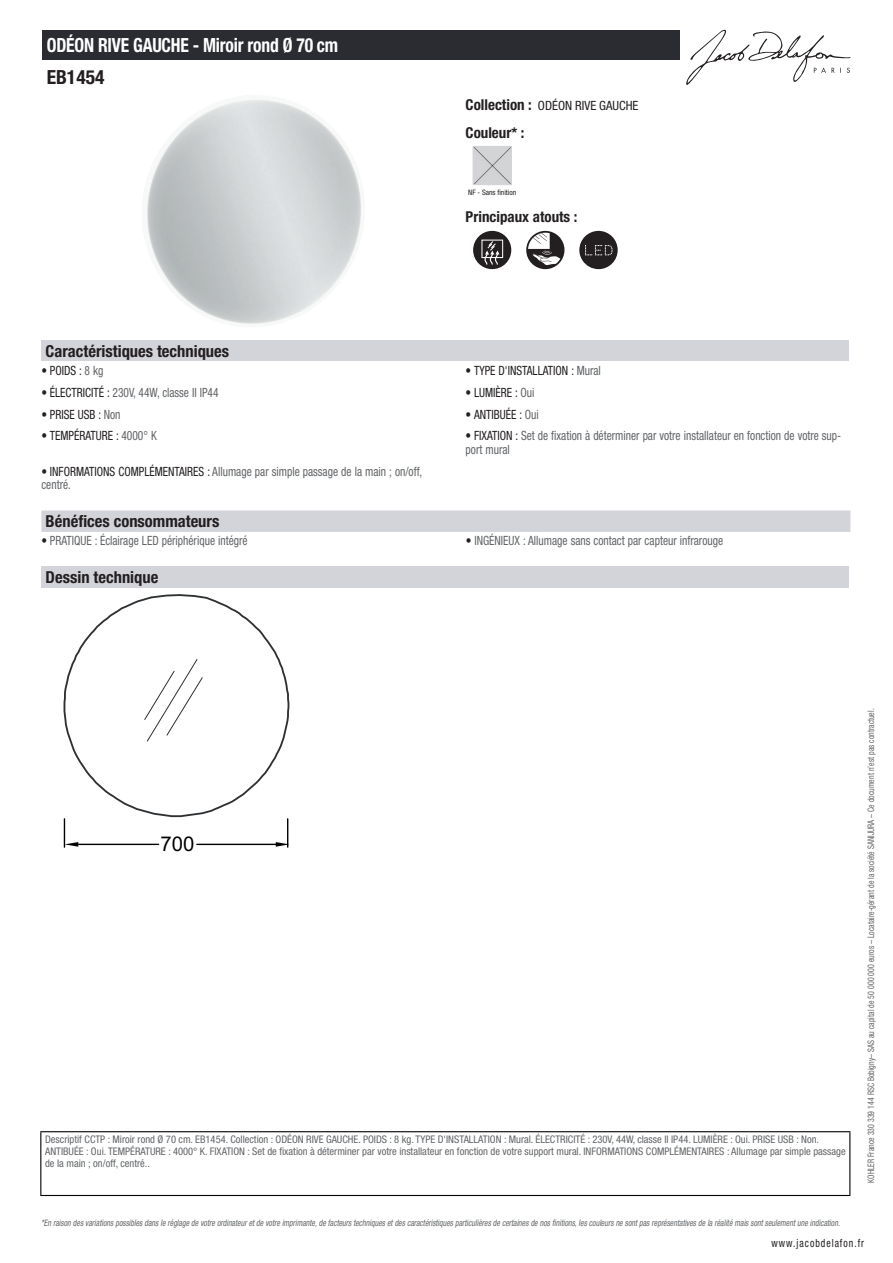
<style>
.page{position:relative;width:893px;height:1263px;background:#fff}
.page>*{position:absolute;margin:0;border:0;box-sizing:border-box;transform-origin:0 0}
.t1{font:20.4px "Arial";color:#000}
.t2{font:700 condensed 19.5px "Helvetica Neue LT Std";letter-spacing:-.01em;color:#fff;scale:.9 1}
.t3{font:700 condensed 19.5px "Helvetica Neue LT Std";color:#231f20}
.t4{font:700 condensed 16.5px "Helvetica Neue LT Std";color:#231f20}
.t5{font:700 condensed 15px "Helvetica Neue LT Std";color:#231f20}
.t6{font:condensed 12.75px/13.5px "Helvetica Neue LT Std";color:#626568;scale:.9 1}
.t7{font:condensed 12.75px "Helvetica Neue LT Std";color:#231f20;scale:.9 1}
.t8{font:condensed 12.75px "Helvetica Neue LT Std";color:#231f20}
.t9{font:condensed 11.25px "Helvetica Neue LT Std";letter-spacing:.1em;color:#231f20;scale:.87 1}
.t10{font:condensed 10.5px/12px "Helvetica Neue LT Std";color:#626568}
.t11{font:italic condensed 9px "Helvetica Neue LT Std";color:#626568;scale:.87 1}
.t12{font:condensed 9px "Helvetica Neue LT Std";color:#626568;scale:.87 1}
.t13{font:condensed 7.5px "Helvetica Neue LT Std";color:#231f20}
.s1{font-weight:700;font-size:15px}
.s2{color:#626568}
.s3{color:#231f20}
</style>
<div class="page">
<svg style="left:686px;top:30px;width:164px;height:55px"></svg>
<img style="left:144px;top:99px;width:217px;height:225px">
<img style="left:475px;top:148px;width:35px;height:35px">
<div style="left:473px;top:146px;width:39px;height:39px;border:1px solid #d3d4da"></div>
<svg style="left:473px;top:231px;width:38px;height:38px"></svg>
<div style="left:481px;top:240px;width:22px;height:18px;border:1px solid #fff"></div>
<svg style="left:526px;top:231px;width:38px;height:38px"></svg>
<svg style="left:579px;top:231px;width:39px;height:38px"></svg>
<div style="left:41px;top:340px;width:808px;height:21px;background:#d3d4da"></div>
<div style="left:41px;top:510px;width:809px;height:22px;background:#d3d4da"></div>
<div style="left:41px;top:566px;width:808px;height:22px;background:#d3d4da"></div>
<svg style="left:64px;top:594px;width:226px;height:224px"></svg>
<hr style="left:78px;top:844px;width:81px;height:1px;background:#000">
<hr style="left:197px;top:844px;width:81px;height:1px;background:#000">
<svg style="left:64px;top:819px;width:14px;height:28px"></svg>
<svg style="left:276px;top:819px;width:14px;height:28px"></svg>
<div style="left:43px;top:30px;width:637px;height:30px;background:#2a2c32"></div>
<hr style="left:40px;top:1131px;width:810px;height:1px;background:#040503">
<hr style="left:40px;top:1132px;width:1px;height:63px;background:#040503">
<hr style="left:849px;top:1132px;width:1px;height:63px;background:#040503">
<hr style="left:40px;top:1195px;width:810px;height:1px;background:#040503">
<h2 class="t2" style="left:47px;top:33px;width:325px">ODÉON RIVE GAUCHE - Miroir rond Ø 70 cm</h2>
<h2 class="t3" style="left:47px;top:65px;width:59px">EB1454</h2>
<p class="t8" style="left:466px;top:98px;width:174px"><span class="s1">Collection :</span> ODÉON RIVE GAUCHE</p>
<h3 class="t5" style="left:466px;top:123px;width:60px">Couleur* :</h3>
<p class="t13" style="left:468px;top:188px;width:49px">NF - Sans finition</p>
<h3 class="t5" style="left:466px;top:208px;width:113px">Principaux atouts :</h3>
<h3 class="t4" style="left:46px;top:341px;width:185px">Caractéristiques techniques</h3>
<p class="t7" style="left:41px;top:363px;width:71px">• POIDS : <span class="s2">8 kg</span></p>
<p class="t7" style="left:466px;top:363px;width:152px">• TYPE D'INSTALLATION : <span class="s2">Mural</span></p>
<p class="t6" style="left:41px;top:385px;width:198px"><span class="s3">• ÉLECTRICITÉ :</span> 230V, 44W, classe II IP44</p>
<p class="t7" style="left:466px;top:385px;width:78px">• LUMIÈRE : <span class="s2">Oui</span></p>
<p class="t7" style="left:41px;top:407px;width:90px">• PRISE USB : <span class="s2">Non</span></p>
<p class="t7" style="left:466px;top:407px;width:83px">• ANTIBUÉE : <span class="s2">Oui</span></p>
<p class="t7" style="left:41px;top:428px;width:130px">• TEMPÉRATURE : <span class="s2">4000° K</span></p>
<p class="t6" style="left:466px;top:429px;width:419px"><span class="s3">• FIXATION :</span> Set de fixation à déterminer par votre installateur en fonction de votre sup&shy;port mural</p>
<p class="t6" style="left:41px;top:464px;width:425px"><span class="s3">• INFORMATIONS COMPLÉMENTAIRES :</span> Allumage par simple passage de la main ; on/off, centré.</p>
<h3 class="t4" style="left:46px;top:511px;width:175px">Bénéfices consommateurs</h3>
<p class="t6" style="left:41px;top:534px;width:231px"><span class="s3">•</span> PRATIQUE : Éclairage LED périphérique intégré</p>
<p class="t6" style="left:466px;top:534px;width:287px"><span class="s3">•</span> INGÉNIEUX : Allumage sans contact par capteur infrarouge</p>
<h3 class="t4" style="left:46px;top:567px;width:114px">Dessin technique</h3>
<h1 class="t1" style="left:161px;top:831px;width:35px">700</h1>
<p class="t10" style="left:45px;top:1134px;width:802px">Descriptif CCTP : Miroir rond Ø 70 cm. EB1454. Collection : ODÉON RIVE GAUCHE. POIDS : 8 kg. TYPE D'INSTALLATION : Mural. ÉLECTRICITÉ : 230V, 44W, classe II IP44. LUMIÈRE : Oui. PRISE USB : Non.<br>ANTIBUÉE : Oui. TEMPÉRATURE : 4000° K. FIXATION : Set de fixation à déterminer par votre installateur en fonction de votre support mural. INFORMATIONS COMPLÉMENTAIRES : Allumage par simple passage de la main ; on/off, centré..</p>
<p class="t12" style="left:866px;top:1183px;width:547px;rotate:-90deg">KOHLER France 330 339 144 RSC Bobigny– SAS au capital de 50 000 000 euros – Locataire-gérant de la société SANIJURA – Ce document n’est pas contractuel.</p>
<p class="t11" style="left:41px;top:1217px;width:922px">*En raison desvariationspossiblesdansle réglage de votre ordinateuretde votre imprimante,de facteurstechniquesetdescaractéristiquesparticulièresde certainesde nosfinitions,lescouleursne sontpasreprésentativesde la réalité maissontseulementune indication.</p>
<p class="t9" style="left:772px;top:1237px;width:108px">www.jacobdelafon.fr</p>
</div>
